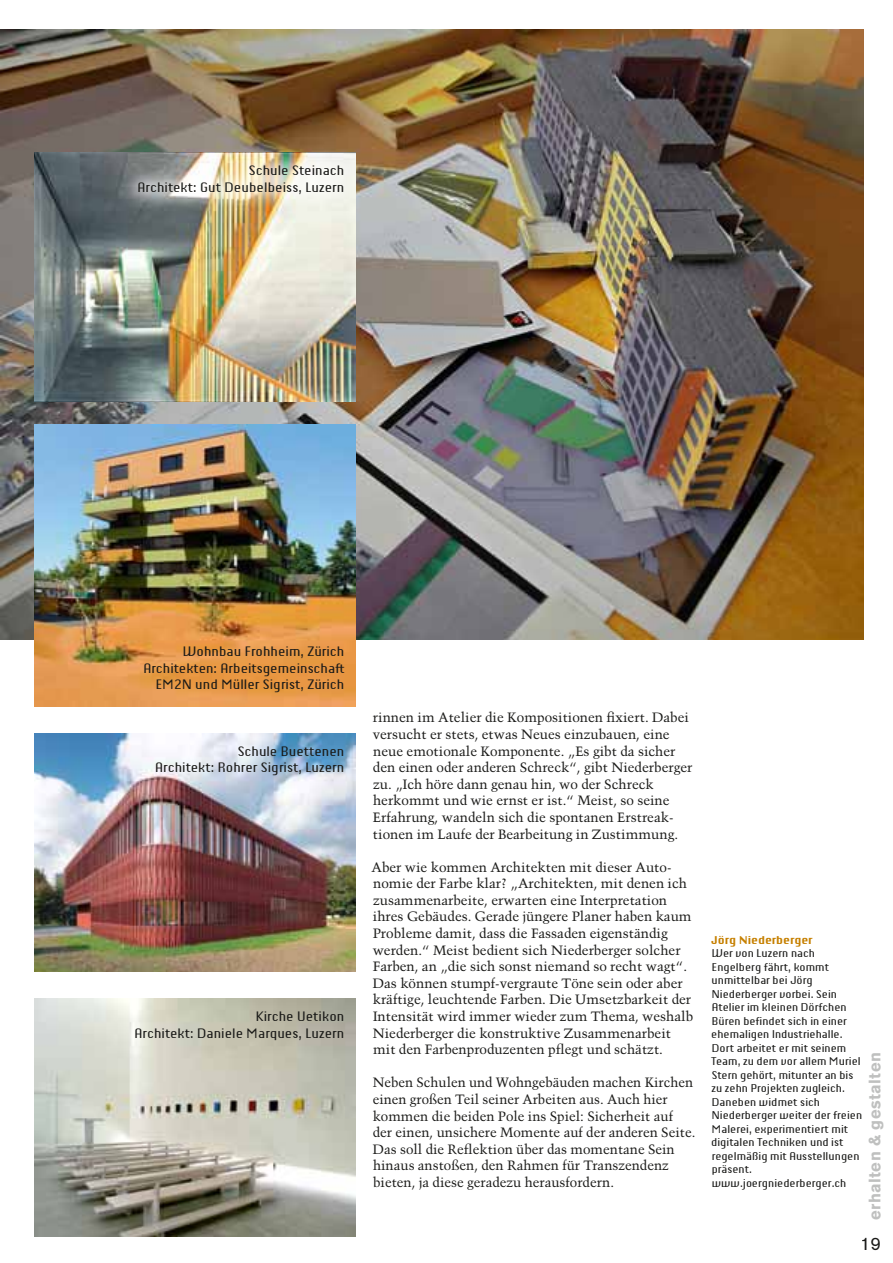
<style>
.page{position:relative;width:893px;height:1263px;background:#fff}
.page>*{position:absolute;margin:0;border:0;box-sizing:border-box;transform-origin:0 0}
.t1{font:18px "Akzidenz Grotesk BE";color:#1a1a18}
.t2{font:700 16.5px "Akzidenz Grotesk BE";letter-spacing:.025em;color:#bfc0bf}
.t3{font:13.5px/16.6px "Trump Mediaeval";color:#1a1a18}
.t4{font:12.75px/16.6px "Chiq Pro";color:#1a1a18;text-align:right}
.t5{font:10.5px/13.5px "Chiq Pro";color:#1a1a18}
.t6{font:700 10.5px "Chiq Pro";color:#c68000}
</style>
<div class="page">
<img style="left:0;top:30px;width:863px;height:609px">
<img style="left:34px;top:733px;width:321px;height:238px">
<img style="left:34px;top:424px;width:321px;height:282px">
<img style="left:34px;top:153px;width:321px;height:248px">
<img style="left:34px;top:998px;width:321px;height:238px">
<div style="left:118px;top:145px;width:241px;height:64px;background:#fff;opacity:.75"></div>
<p class="t4" style="left:138px;top:162px;width:208px">Schule Steinach<br>Architekt: Gut Deubelbeiss, Luzern</p>
<p class="t4" style="left:143px;top:643px;width:203px">Wohnbau Frohheim, Zürich<br>Architekten: Arbeitsgemeinschaft em 2n und Müller Sigrist, Zürich</p>
<p class="t4" style="left:155px;top:743px;width:191px">Schule Buettenen<br>Architekt: Rohrer Sigrist, Luzern</p>
<p class="t4" style="left:135px;top:1008px;width:211px">Kirche Uetikon<br>Architekt: Daniele Marques, Luzern</p>
<p class="t3" style="left:373px;top:709px;width:321px">rinnen im Atelier die Kompositionen fixiert. Dabei versucht er stets, etwas Neues einzubauen, eine neue emotionale Komponente. „Es gibt da sicher den einen oder anderen Schreck“, gibt Niederberger zu. „Ich höre dann genau hin, wo der Schreck herkommt und wie ernst er ist.“ Meist, so seine Erfahrung, wandeln sich die spontanen Erstreak&shy;tionen im Laufe der Bearbeitung in Zustimmung.</p>
<p class="t3" style="left:371px;top:858px;width:323px">Aber wie kommen Architekten mit dieser Auto&shy;nomie der Farbe klar? „Architekten, mit denen ich zusammenarbeite, erwarten eine Interpretation ihres Gebäudes. Gerade jüngere Planer haben kaum Probleme damit, dass die Fassaden eigenständig werden.“ Meist bedient sich Niederberger solcher Farben, an „die sich sonst niemand so recht wagt“.<br>Das können stumpf-vergraute Töne sein oder aber kräftige, leuchtende Farben. Die Umsetzbarkeit der Intensität wird immer wieder zum Thema, weshalb Niederberger die konstruktive Zusammenarbeit mit den Farbenproduzenten pflegt und schätzt.</p>
<p class="t3" style="left:373px;top:1074px;width:324px">Neben Schulen und Wohngebäuden machen Kirchen einen großen Teil seiner Arbeiten aus. Auch hier kommen die beiden Pole ins Spiel: Sicherheit auf der einen, unsichere Momente auf der anderen Seite.<br>Das soll die Reflektion über das momentane Sein hinaus anstoßen, den Rahmen für Transzendenz bieten, ja diese geradezu herausfordern.</p>
<p class="t6" style="left:711px;top:933px;width:103px">Jörg Niederberger</p>
<p class="t5" style="left:711px;top:947px;width:153px">Wer von Luzern nach<br>Engelberg fährt, kommt unmittelbar bei Jörg<br>Niederberger vorbei. Sein<br>Atelier im kleinen Dörfchen<br>Büren befindet sich in einer ehemaligen Industriehalle.<br>Dort arbeitet er mit seinem<br>Team, zu dem vor allem Muriel<br>Stern gehört, mitunter an bis zu zehn Projekten zugleich.<br>Daneben widmet sich<br>Niederberger weiter der freien<br>Malerei, experimentiert mit digitalen Techniken und ist regelmäßig mit Ausstellungen präsent. www.joergniederberger.ch</p>
<p class="t2" style="left:865px;top:1220px;width:169px;rotate:-90deg">erhalten &amp; gestalten</p>
<h1 class="t1" style="left:861px;top:1233px;width:22px">19</h1>
</div>
